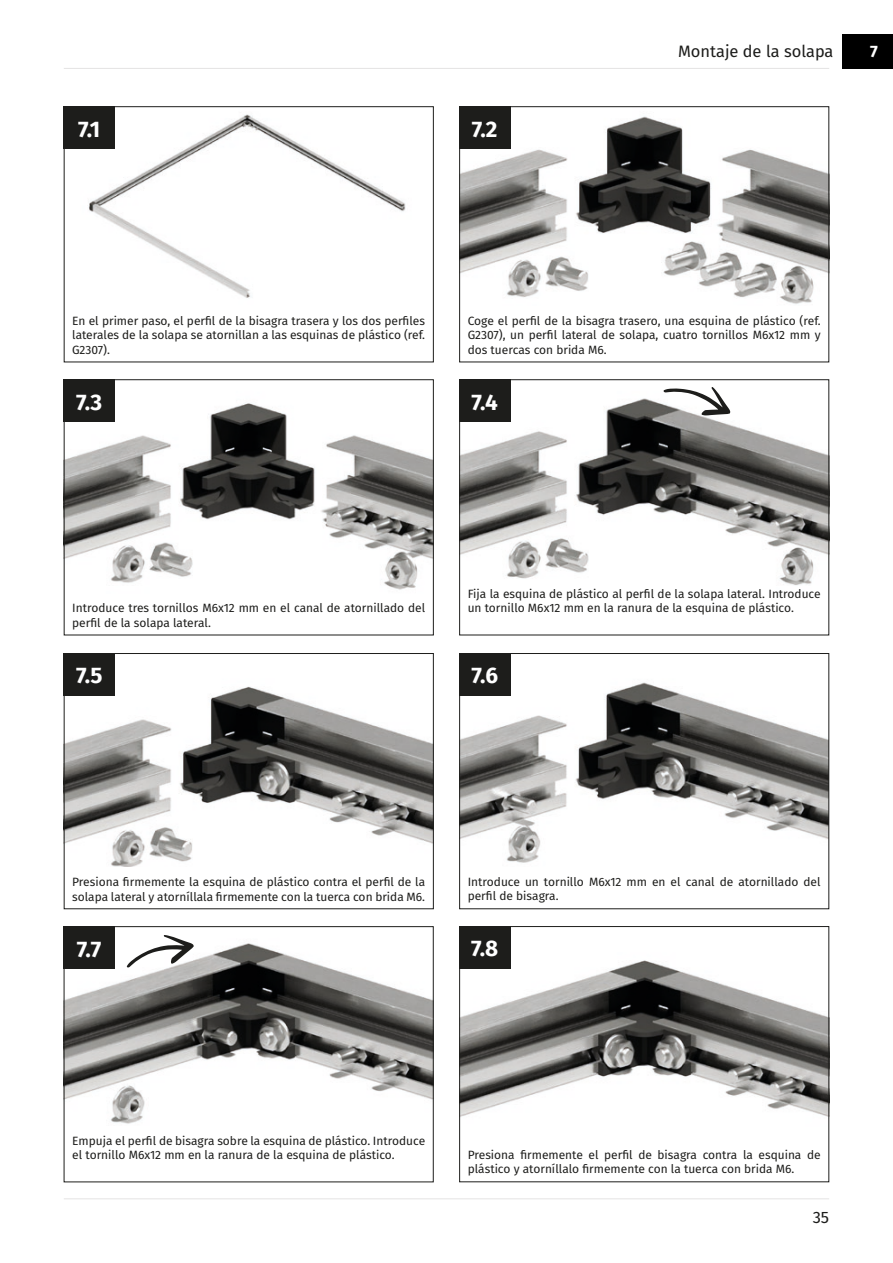
<style>
.page{position:relative;width:893px;height:1263px;background:#fff}
.page>*{position:absolute;margin:0;border:0;box-sizing:border-box;transform-origin:0 0}
.t1{font:700 22.5px "Fira Sans";color:#fff}
.t2{font:16.5px "Fira Sans";color:#1d1d1b}
.t3{font:700 16.5px "Fira Sans";color:#fff}
.t4{font:12px/14.4px "Fira Sans";color:#1d1d1b}
</style>
<div class="page">
<hr style="left:64px;top:1198px;width:765px;height:1px;background:#e4e3e3">
<img style="left:66px;top:686px;width:366px;height:180px">
<img style="left:461px;top:655px;width:366px;height:208px">
<img style="left:461px;top:928px;width:366px;height:189px">
<img style="left:88px;top:114px;width:318px;height:184px">
<img style="left:461px;top:108px;width:366px;height:196px">
<img style="left:461px;top:381px;width:366px;height:204px">
<img style="left:66px;top:403px;width:366px;height:187px">
<img style="left:66px;top:943px;width:366px;height:181px">
<svg style="left:663px;top:387px;width:67px;height:28px"></svg>
<svg style="left:127px;top:935px;width:67px;height:33px"></svg>
<div style="left:842px;top:34px;width:51px;height:34px;background:#000"></div>
<hr style="left:64px;top:68px;width:765px;height:1px;background:#e4e3e3">
<div style="left:459px;top:106px;width:370px;height:256px;border:1px solid #1d1d1b"></div>
<div style="left:459px;top:106px;width:51px;height:43px;background:#1d1d1b"></div>
<div style="left:459px;top:379px;width:370px;height:256px;border:1px solid #1d1d1b"></div>
<div style="left:459px;top:379px;width:51px;height:43px;background:#1d1d1b"></div>
<div style="left:64px;top:379px;width:370px;height:256px;border:1px solid #1d1d1b"></div>
<div style="left:64px;top:379px;width:51px;height:43px;background:#1d1d1b"></div>
<div style="left:64px;top:106px;width:370px;height:256px;border:1px solid #1d1d1b"></div>
<div style="left:64px;top:106px;width:51px;height:43px;background:#1d1d1b"></div>
<div style="left:459px;top:653px;width:370px;height:256px;border:1px solid #1d1d1b"></div>
<div style="left:459px;top:653px;width:51px;height:43px;background:#1d1d1b"></div>
<div style="left:459px;top:926px;width:370px;height:256px;border:1px solid #1d1d1b"></div>
<div style="left:459px;top:926px;width:51px;height:43px;background:#1d1d1b"></div>
<div style="left:64px;top:653px;width:370px;height:256px;border:1px solid #1d1d1b"></div>
<div style="left:64px;top:653px;width:51px;height:43px;background:#1d1d1b"></div>
<div style="left:64px;top:926px;width:370px;height:256px;border:1px solid #1d1d1b"></div>
<div style="left:64px;top:926px;width:51px;height:43px;background:#1d1d1b"></div>
<h1 class="t1" style="left:78px;top:110px;width:24px">7.1</h1>
<h1 class="t1" style="left:472px;top:110px;width:27px">7.2</h1>
<h2 class="t2" style="left:678px;top:38px;width:157px">Montaje de la solapa</h2>
<h2 class="t3" style="left:870px;top:37px;width:9px">7</h2>
<p class="t4" style="left:72px;top:313px;width:354px;text-align:justify">En el primer paso, el perfil de la bisagra trasera y los dos perfiles laterales de la solapa se atornillan a las esquinas de plástico (ref.<br>G2307).</p>
<p class="t4" style="left:468px;top:313px;width:354px;text-align:justify">Coge el perfil de la bisagra trasero, una esquina de plástico (ref.<br>G2307), un perfil lateral de solapa, cuatro tornillos M6x12 mm y dos tuercas con brida M6.</p>
<h1 class="t1" style="left:76px;top:383px;width:28px">7.3</h1>
<h1 class="t1" style="left:472px;top:383px;width:28px">7.4</h1>
<p class="t4" style="left:72px;top:601px;width:354px">Introduce tres tornillos M6x12 mm en el canal de atornillado del perfil de la solapa lateral.</p>
<h1 class="t1" style="left:76px;top:657px;width:28px">7.5</h1>
<p class="t4" style="left:468px;top:586px;width:354px">Fija la esquina de plástico al perfil de la solapa lateral. Introduce un tornillo M6x12 mm en la ranura de la esquina de plástico.</p>
<h1 class="t1" style="left:471px;top:657px;width:28px">7.6</h1>
<p class="t4" style="left:72px;top:874px;width:354px">Presiona firmemente la esquina de plástico contra el perfil de la solapa lateral y atorníllala firmemente con la tuerca con brida M6.</p>
<h1 class="t1" style="left:77px;top:930px;width:26px">7.7</h1>
<p class="t4" style="left:468px;top:874px;width:354px">Introduce un tornillo M6x12 mm en el canal de atornillado del perfil de bisagra.</p>
<h1 class="t1" style="left:471px;top:930px;width:29px">7.8</h1>
<p class="t4" style="left:72px;top:1133px;width:354px">Empuja el perfil de bisagra sobre la esquina de plástico. Introduce el tornillo M6x12 mm en la ranura de la esquina de plástico.</p>
<p class="t4" style="left:468px;top:1147px;width:354px">Presiona firmemente el perfil de bisagra contra la esquina de plástico y atorníllalo firmemente con la tuerca con brida M6.</p>
<h2 class="t2" style="left:813px;top:1205px;width:18px">35</h2>
</div>
